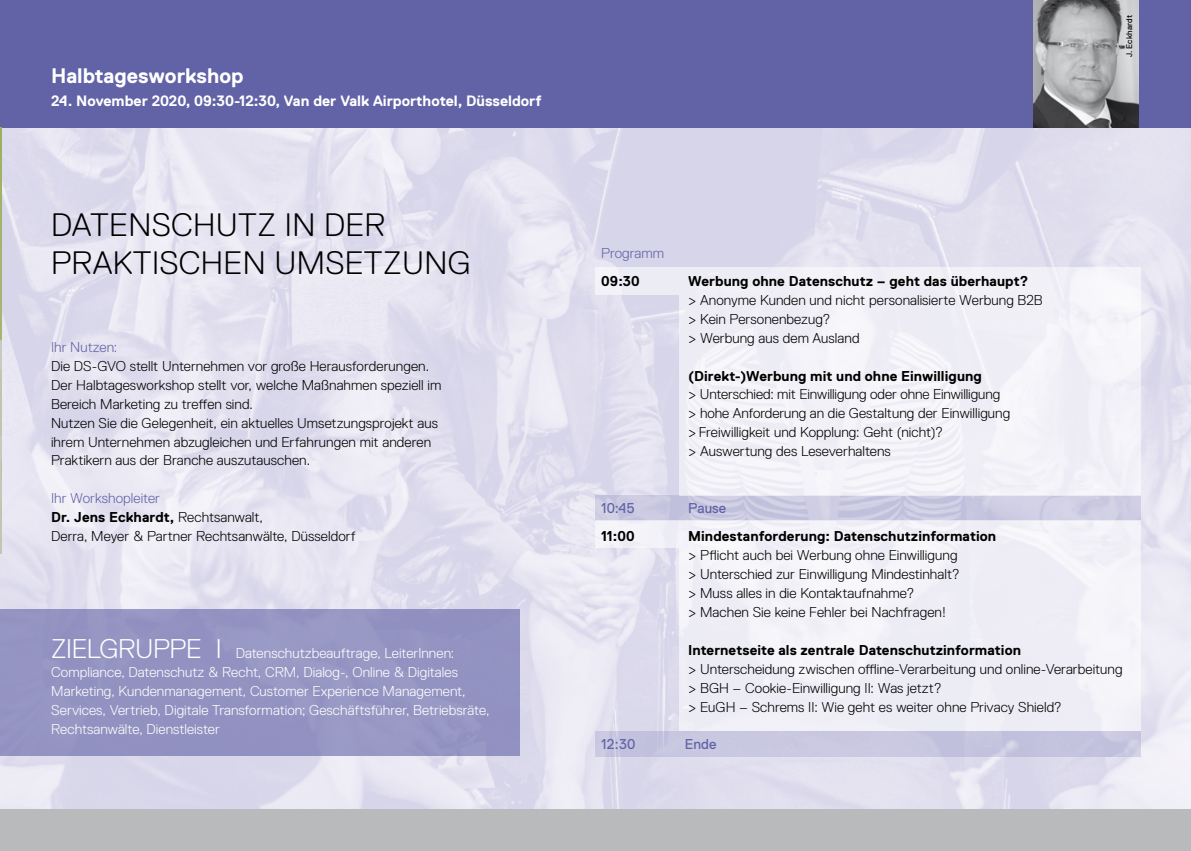
<style>
.page{position:relative;width:1191px;height:851px;background:#fff}
.page>*{position:absolute;margin:0;border:0;box-sizing:border-box;transform-origin:0 0}
.t1{font:300 32.4px/37.8px "Replica Std";letter-spacing:.01em;color:#000}
.t2{font:700 21px "Replica Std";color:#fff}
.t3{font:700 15px "Replica Std";color:#fff}
.t4{font:300 14.25px/18.9px "Replica Std";letter-spacing:.005em;color:#000}
.t5{font:300 14.25px/18.9px "Replica Std";letter-spacing:.005em;color:#fff}
.t6{font:700 14.25px "Replica Std";letter-spacing:.005em;color:#000}
.t7{font:14.25px "Replica Std";letter-spacing:.005em;color:#6263a6}
.t8{font:300 14.25px "Replica Std";color:#6263a6}
.t9{font:8.25px "Replica Std";letter-spacing:.015em;color:#000}
.s1{color:#6263a6}
.s2{font-weight:700}
.s3{font-size:27px}
</style>
<div class="page">
<div style="left:0;top:808px;width:1191px;height:42px;background:#b8babb"></div>
<img style="left:0;top:128px;width:1191px;height:680px">
<div style="left:0;top:0;width:1191px;height:128px;background:#6263a6"></div>
<div style="left:0;top:609px;width:520px;height:147px;background:#9393c2"></div>
<div style="left:595px;top:267px;width:84px;height:27px;background:#ececf5"></div>
<div style="left:595px;top:495px;width:545px;height:26px;background:linear-gradient(to right,#c8c7e0,#cecde3)"></div>
<div style="left:595px;top:520px;width:84px;height:27px;background:#f3f2f8"></div>
<div style="left:595px;top:730px;width:545px;height:26px;background:#c9c7e0"></div>
<div style="left:679px;top:267px;width:461px;height:228px;background:#f1f1f7"></div>
<div style="left:679px;top:520px;width:461px;height:210px;background:#efeff6"></div>
<img style="left:1033px;top:0;width:105px;height:127px">
<img style="left:0;top:128px;width:1px;height:425px">
<h2 class="t2" style="left:51px;top:64px;width:194px">Halbtagesworkshop</h2>
<p class="t3" style="left:51px;top:92px;width:492px">24. November 2020, 09:30-12:30, Van der Valk Airporthotel, Düsseldorf</p>
<h1 class="t1" style="left:51px;top:206px;width:421px">DATENSCHUTZ IN DER<br>PRAKTISCHEN UMSETZUNG</h1>
<p class="t8" style="left:51px;top:339px;width:68px">Ihr Nutzen:</p>
<p class="t4" style="left:51px;top:356px;width:392px">Die DS-GVO stellt Unternehmen vor große Herausforderungen.<br>Der Halbtagesworkshop stellt vor, welche Maßnahmen speziell im Bereich Marketing zu treffen sind.<br>Nutzen Sie die Gelegenheit, ein aktuelles Umsetzungsprojekt aus ihrem Unternehmen abzugleichen und Erfahrungen mit anderen Praktikern aus der Branche auszutauschen.</p>
<p class="t4" style="left:51px;top:489px;width:306px"><span class="s1">Ihr Workshopleiter<br></span><span class="s2">Dr. Jens Eckhardt,</span> Rechtsanwalt,<br>Derra, Meyer &amp; Partner Rechtsanwälte, Düsseldorf</p>
<p class="t5" style="left:51px;top:643px;width:440px"><span class="s3">ZIELGRUPPE I</span> Datenschutzbeauftrage, LeiterInnen:<br>Compliance, Datenschutz &amp; Recht, CRM, Dialog-, Online &amp; Digitales Marketing, Kundenmanagement, Customer Experience Management, Services, Vertrieb, Digitale Transformation; Geschäftsführer, Betriebsräte, Rechtsanwälte, Dienstleister</p>
<p class="t8" style="left:601px;top:245px;width:64px">Programm</p>
<p class="t6" style="left:601px;top:273px;width:40px">09:30</p>
<p class="t6" style="left:688px;top:273px;width:342px">Werbung ohne Datenschutz – geht das überhaupt?</p>
<p class="t4" style="left:688px;top:290px;width:356px">&gt; Anonyme Kunden und nicht personalisierte Werbung B2B &gt; Kein Personenbezug?<br>&gt; Werbung aus dem Ausland</p>
<p class="t6" style="left:688px;top:367px;width:295px">(Direkt-)Werbung mit und ohne Einwilligung</p>
<p class="t4" style="left:688px;top:385px;width:324px">&gt; Unterschied: mit Einwilligung oder ohne Einwilligung &gt; hohe Anforderung an die Gestaltung der Einwilligung &gt; Freiwilligkeit und Kopplung: Geht (nicht)?<br>&gt; Auswertung des Leseverhaltens</p>
<p class="t9" style="left:1124px;top:57px;width:44px;rotate:-90deg">J. Eckhardt</p>
<p class="t7" style="left:601px;top:500px;width:35px">10:45</p>
<p class="t7" style="left:688px;top:500px;width:40px">Pause</p>
<p class="t6" style="left:601px;top:528px;width:35px">11:00</p>
<p class="t6" style="left:688px;top:528px;width:309px">Mindestanforderung: Datenschutzinformation</p>
<p class="t4" style="left:688px;top:546px;width:273px">&gt; Pflicht auch bei Werbung ohne Einwilligung &gt; Unterschied zur Einwilligung Mindestinhalt? &gt; Muss alles in die Kontaktaufnahme?<br>&gt; Machen Sie keine Fehler bei Nachfragen!</p>
<p class="t6" style="left:688px;top:641px;width:334px">Internetseite als zentrale Datenschutzinformation</p>
<p class="t4" style="left:688px;top:659px;width:436px">&gt; Unterscheidung zwischen offline-Verarbeitung und online-Verarbeitung &gt; BGH – Cookie-Einwilligung II: Was jetzt?<br>&gt; EuGH – Schrems II: Wie geht es weiter ohne Privacy Shield?</p>
<p class="t7" style="left:601px;top:736px;width:36px">12:30</p>
<p class="t7" style="left:685px;top:736px;width:33px">Ende</p>
</div>
